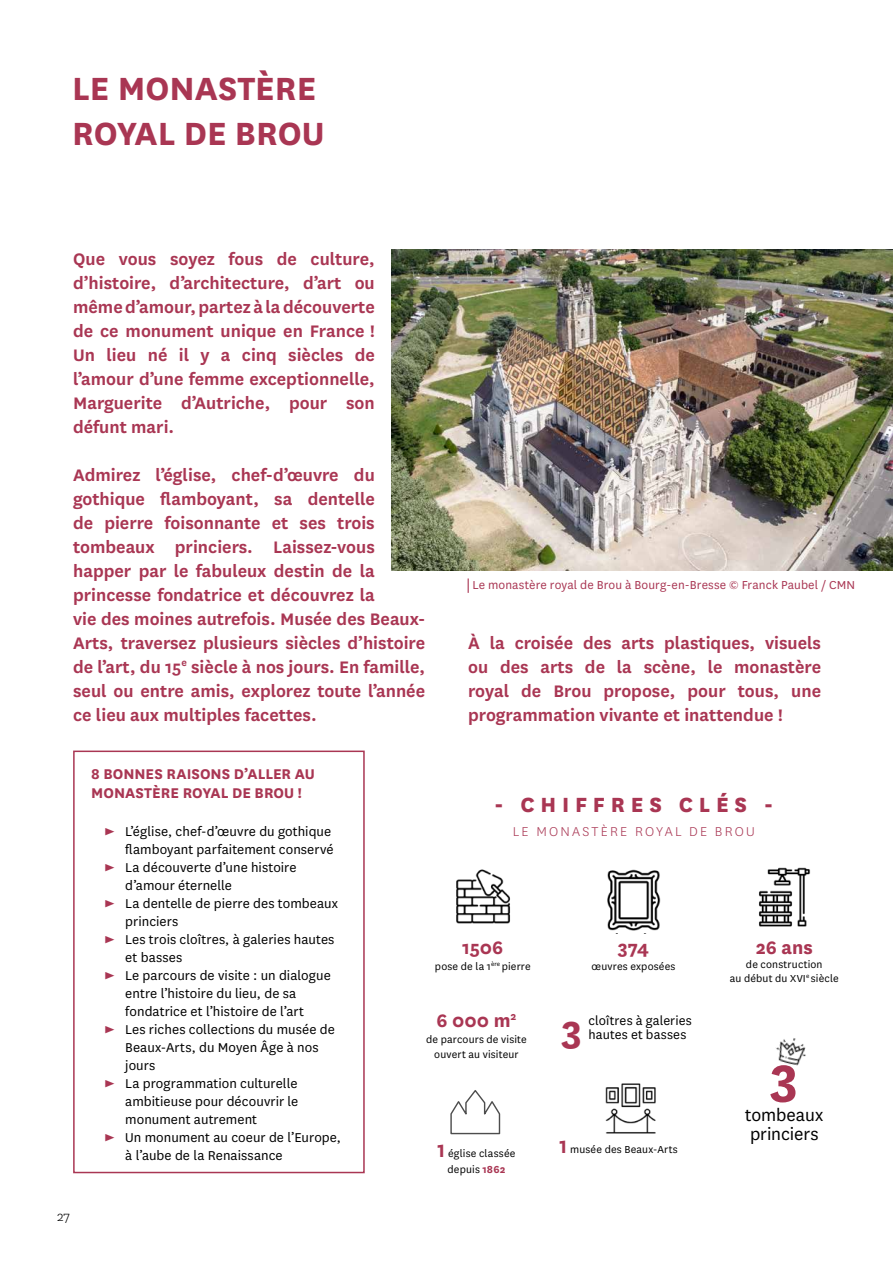
<style>
.page{position:relative;width:893px;height:1263px;background:#fff}
.page>*{position:absolute;margin:0;border:0;box-sizing:border-box;transform-origin:0 0}
.t1{font:700 59.1px "National";color:#a93653}
.t2{font:700 43.5px "National";color:#a93653}
.t3{font:700 37.5px/45px "National";color:#a93653}
.t4{font:800 24px "National";letter-spacing:.24em;color:#a93653}
.t5{font:700 21.15px "National";letter-spacing:-.005em;color:#a93653}
.t6{font:19.65px/19.6px "National";letter-spacing:-.005em;color:#000}
.t7{font:600 19.5px/24px "National";color:#a93653;text-align:justify}
.t8{font:700 16.5px/19.5px "National";color:#a93653}
.t9{font:15px "National";letter-spacing:.005em;color:#000}
.t10{font:300 15px "National";letter-spacing:.15em;color:#a93653}
.t11{font:300 15px "National";color:#000}
.t12{font:14.55px "National";letter-spacing:.005em;color:#000}
.t13{font:13.5px "National";letter-spacing:.01em;color:#a93653}
.t14{font:11.85px/15.8px "National";letter-spacing:.015em;color:#000;text-align:center}
.s1{color:#a93653}
.s2{font-weight:700;font-size:21.15px;color:#a93653}
.s3{font-weight:700;color:#a93653}
</style>
<div class="page">
<div style="left:73px;top:750px;width:292px;height:423px;border:2px solid #a93653"></div>
<img style="left:456px;top:869px;width:54px;height:55px">
<img style="left:607px;top:869px;width:54px;height:62px">
<img style="left:776px;top:1038px;width:30px;height:28px">
<img style="left:605px;top:1083px;width:51px;height:51px">
<img style="left:759px;top:867px;width:52px;height:60px">
<svg style="left:450px;top:1090px;width:51px;height:45px"></svg>
<div style="left:748px;top:857px;width:18px;height:28px;background:#fff"></div>
<div style="left:622px;top:884px;width:18px;height:28px;background:#fff"></div>
<img style="left:392px;top:250px;width:500px;height:320px">
<svg style="left:468px;top:579px;width:1px;height:13px"></svg>
<h3 class="t3" style="left:72px;top:64px;width:254px">LE MONASTÈRE<br>ROYAL DE BROU</h3>
<p class="t7" style="left:73px;top:245px;width:303px">Que vous soyez fous de culture, d’histoire, d’architecture, d’art ou même d’amour, partez à la découverte de ce monument unique en France !<br>Un lieu né il y a cinq siècles de l’amour d’une femme exceptionnelle, Marguerite d’Autriche, pour son défunt mari.</p>
<p class="t7" style="left:73px;top:461px;width:354px;text-align:left">Admirez l’église, chef-d’œuvre du gothique flamboyant, sa dentelle<br>de pierre foisonnante et ses trois tombeaux princiers. Laissez-vous happer par le fabuleux destin de la princesse fondatrice et découvrez la<br>vie des moines autrefois. Musée des Beaux-Arts, traversez plusieurs siècles d’histoire de l’art, du 15<sup>e</sup> siècle à nos jours. En famille, seul ou entre amis, explorez toute l’année ce lieu aux multiples facettes.</p>
<p class="t13" style="left:472px;top:576px;width:384px">Le monastère royal de Brou à Bourg-en-Bresse © Franck Paubel / CMN</p>
<p class="t7" style="left:468px;top:629px;width:354px">À la croisée des arts plastiques, visuels ou des arts de la scène, le monastère royal de Brou propose, pour tous, une programmation vivante et inattendue !</p>
<p class="t11" style="left:57px;top:1207px;width:15px">27</p>
<p class="t8" style="left:91px;top:763px;width:225px">8 BONNES RAISONS D’ALLER AU<br>MONASTÈRE ROYAL DE BROU !</p>
<p class="t9" style="left:104px;top:821px;width:229px"><span class="s1">►</span> L’église, chef-d’œuvre du gothique</p>
<p class="t9" style="left:125px;top:839px;width:210px">flamboyant parfaitement conservé</p>
<p class="t9" style="left:104px;top:857px;width:194px"><span class="s1">►</span> La découverte d’une histoire</p>
<p class="t9" style="left:125px;top:875px;width:108px">d’amour éternelle</p>
<p class="t9" style="left:104px;top:893px;width:236px"><span class="s1">►</span> La dentelle de pierre des tombeaux</p>
<p class="t9" style="left:125px;top:911px;width:55px">princiers</p>
<p class="t9" style="left:104px;top:929px;width:232px"><span class="s1">►</span> Les trois cloîtres, à galeries hautes</p>
<p class="t9" style="left:125px;top:947px;width:59px">et basses</p>
<p class="t9" style="left:104px;top:965px;width:228px"><span class="s1">►</span> Le parcours de visite : un dialogue</p>
<p class="t9" style="left:125px;top:983px;width:173px">entre l’histoire du lieu, de sa</p>
<p class="t9" style="left:125px;top:1001px;width:180px">fondatrice et l’histoire de l’art</p>
<p class="t9" style="left:104px;top:1019px;width:232px"><span class="s1">►</span> Les riches collections du musée de</p>
<p class="t9" style="left:125px;top:1037px;width:195px">Beaux-Arts, du Moyen Âge à nos</p>
<p class="t9" style="left:125px;top:1055px;width:32px">jours</p>
<p class="t9" style="left:104px;top:1073px;width:195px"><span class="s1">►</span> La programmation culturelle</p>
<p class="t9" style="left:125px;top:1091px;width:175px">ambitieuse pour découvrir le</p>
<p class="t9" style="left:125px;top:1109px;width:133px">monument autrement</p>
<p class="t9" style="left:104px;top:1127px;width:239px"><span class="s1">►</span> Un monument au coeur de l’Europe,</p>
<p class="t9" style="left:125px;top:1145px;width:159px">à l’aube de la Renaissance</p>
<p class="t4" style="left:495px;top:787px;width:280px">- CHIFFRES CLÉS -</p>
<p class="t10" style="left:513px;top:822px;width:243px">LE MONASTÈRE ROYAL DE BROU</p>
<p class="t5" style="left:462px;top:932px;width:43px">1506</p>
<p class="t14" style="left:435px;top:957px;width:97px">pose de la 1<sup>ère</sup> pierre</p>
<p class="t5" style="left:436px;top:1005px;width:82px">6 000 m<sup>2</sup></p>
<p class="t14" style="left:426px;top:1030px;width:102px">de parcours de visite ouvert au visiteur</p>
<p class="t5" style="left:618px;top:932px;width:33px">374</p>
<p class="t14" style="left:592px;top:957px;width:85px">œuvres exposées</p>
<p class="t12" style="left:588px;top:1010px;width:105px">cloîtres à galeries</p>
<h2 class="t2" style="left:562px;top:999px;width:22px">3</h2>
<p class="t12" style="left:588px;top:1025px;width:99px">hautes et basses</p>
<p class="t14" style="left:437px;top:1145px;width:80px"><span class="s2">1</span> église classée depuis <span class="s3">1862</span></p>
<p class="t14" style="left:560px;top:1140px;width:120px"><span class="s2">1</span> musée des Beaux-Arts</p>
<p class="t5" style="left:756px;top:932px;width:59px">26 ans</p>
<p class="t14" style="left:730px;top:957px;width:110px;line-height:14.2px">de construction<br>au début du XVI<sup>e</sup> siècle</p>
<h1 class="t1" style="left:770px;top:1034px;width:30px">3</h1>
<p class="t6" style="left:745px;top:1104px;width:79px">tombeaux princiers</p>
</div>
